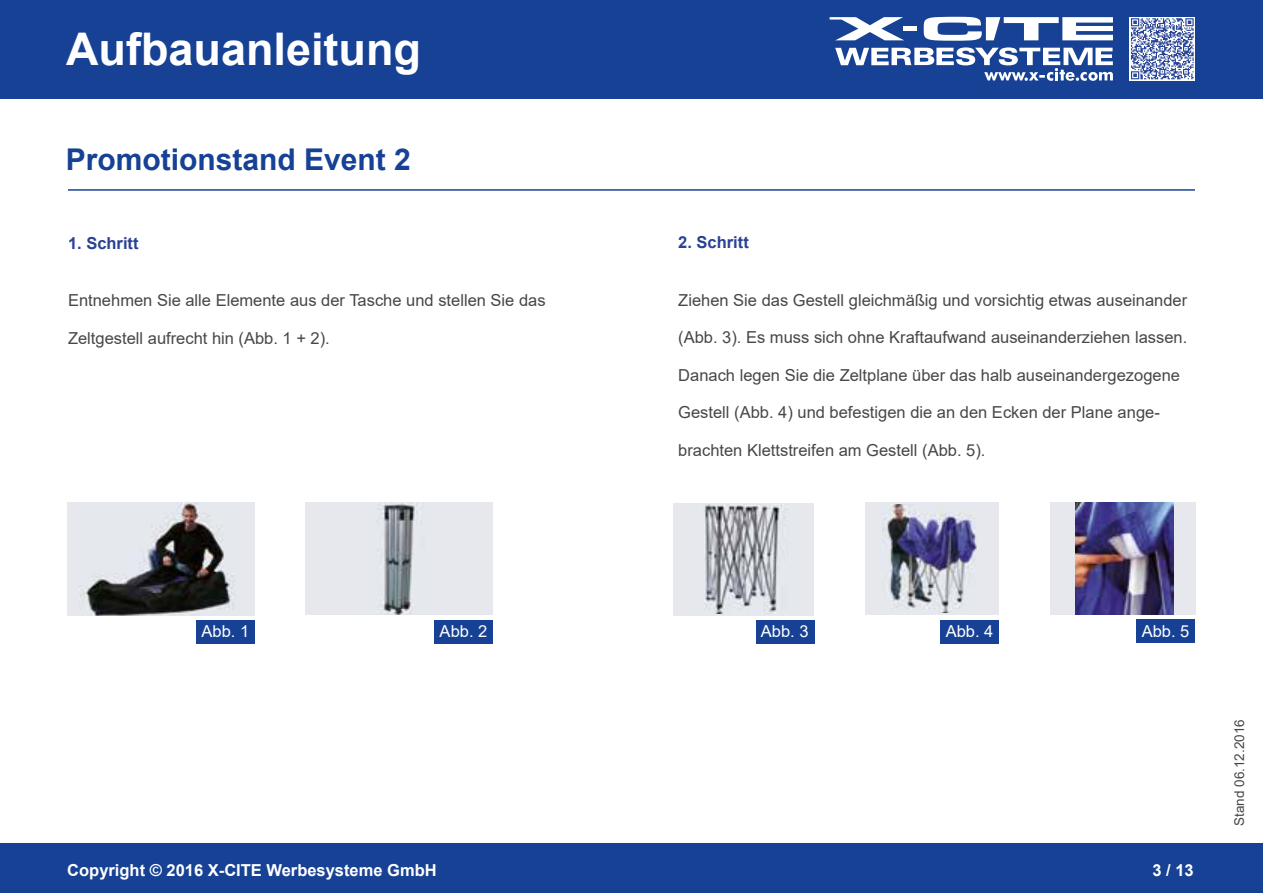
<style>
.page{position:relative;width:1263px;height:893px;background:#fff}
.page>*{position:absolute;margin:0;border:0;box-sizing:border-box;transform-origin:0 0}
.t1{font:700 45px "Arial";color:#fff}
.t2{font:700 30px "Arial";color:#164194}
.t3{font:16.5px "Arial";color:#484748}
.t4{font:700 16.5px "Arial";color:#fff}
.t5{font:16.5px "Arial";color:#fff}
.t6{font:700 16.5px "Arial";color:#294294}
.t7{font:13.5px "Arial";color:#484748}
</style>
<div class="page">
<div style="left:0;top:0;width:1263px;height:98px;background:#164194"></div>
<div style="left:0;top:844px;width:1263px;height:49px;background:#164194"></div>
<svg style="left:924px;top:17px;width:189px;height:24px"></svg>
<svg style="left:829px;top:17px;width:75px;height:23px"></svg>
<div style="left:903px;top:26px;width:14px;height:5px;background:#fff"></div>
<svg style="left:835px;top:47px;width:278px;height:34px"></svg>
<svg style="left:1130px;top:17px;width:65px;height:63px"></svg>
<svg style="left:1131px;top:18px;width:63px;height:61px"></svg>
<hr style="left:68px;top:189px;width:1127px;height:2px;background:#164194">
<div style="left:68px;top:502px;width:187px;height:114px;background:#e6e8ed"></div>
<img style="left:80px;top:502px;width:154px;height:114px">
<div style="left:306px;top:502px;width:187px;height:112px;background:#e6e8ed"></div>
<img style="left:377px;top:502px;width:40px;height:112px">
<div style="left:674px;top:503px;width:140px;height:112px;background:#e6e8ed"></div>
<svg style="left:704px;top:505px;width:82px;height:109px"></svg>
<div style="left:865px;top:502px;width:134px;height:112px;background:#e6e8ed"></div>
<img style="left:882px;top:505px;width:95px;height:107px">
<div style="left:1050px;top:502px;width:145px;height:113px;background:#e6e8ed"></div>
<img style="left:1076px;top:502px;width:97px;height:113px">
<div style="left:197px;top:620px;width:58px;height:23px;background:#164194"></div>
<div style="left:435px;top:620px;width:58px;height:23px;background:#164194"></div>
<div style="left:756px;top:620px;width:58px;height:23px;background:#164194"></div>
<div style="left:1137px;top:620px;width:58px;height:23px;background:#164194"></div>
<div style="left:941px;top:620px;width:58px;height:23px;background:#164194"></div>
<h1 class="t1" style="left:66px;top:18px;width:357px">Aufbauanleitung</h1>
<h2 class="t2" style="left:66px;top:138px;width:347px">Promotionstand Event 2</h2>
<p class="t6" style="left:68px;top:232px;width:72px">1. Schritt</p>
<p class="t3" style="left:68px;top:289px;width:479px">Entnehmen Sie alle Elemente aus der Tasche und stellen Sie das</p>
<p class="t3" style="left:68px;top:327px;width:263px">Zeltgestell aufrecht hin (Abb. 1 + 2).</p>
<p class="t6" style="left:678px;top:231px;width:72px">2. Schritt</p>
<p class="t3" style="left:678px;top:289px;width:510px">Ziehen Sie das Gestell gleichmäßig und vorsichtig etwas auseinander</p>
<p class="t3" style="left:678px;top:326px;width:510px">(Abb. 3). Es muss sich ohne Kraftaufwand auseinanderziehen lassen.</p>
<p class="t3" style="left:678px;top:364px;width:503px">Danach legen Sie die Zeltplane über das halb auseinandergezogene</p>
<p class="t3" style="left:678px;top:401px;width:483px">Gestell (Abb. 4) und befestigen die an den Ecken der Plane ange-</p>
<p class="t3" style="left:678px;top:439px;width:309px">brachten Klettstreifen am Gestell (Abb. 5).</p>
<p class="t5" style="left:201px;top:620px;width:49px">Abb. 1</p>
<p class="t5" style="left:440px;top:620px;width:49px">Abb. 2</p>
<p class="t5" style="left:761px;top:620px;width:49px">Abb. 3</p>
<p class="t5" style="left:946px;top:620px;width:49px">Abb. 4</p>
<p class="t5" style="left:1142px;top:619px;width:49px">Abb. 5</p>
<p class="t4" style="left:67px;top:858px;width:371px">Copyright © 2016 X-CITE Werbesysteme GmbH</p>
<p class="t4" style="left:1152px;top:858px;width:43px">3 / 13</p>
<p class="t7" style="left:1230px;top:826px;width:108px;rotate:-90deg">Stand 06.12.2016</p>
</div>
